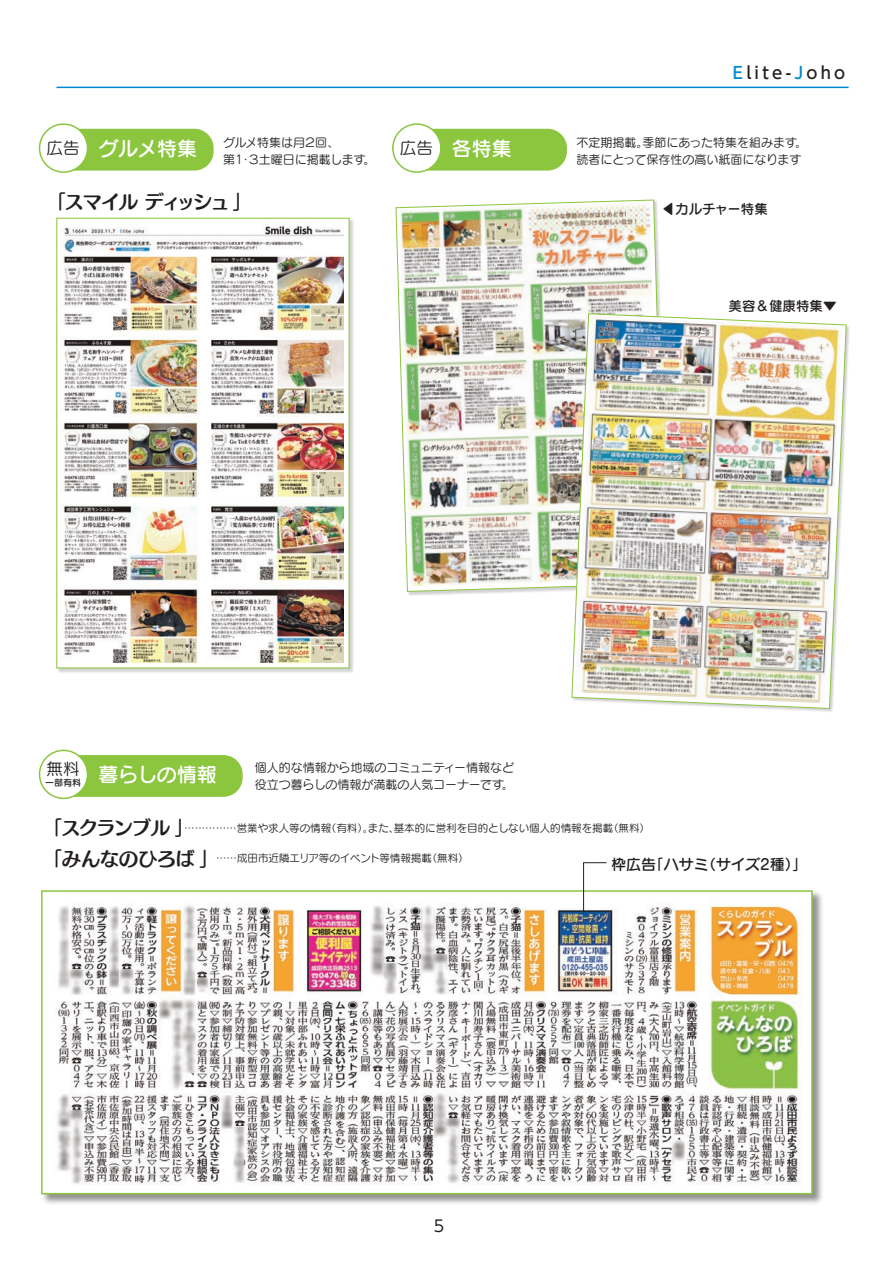
<style>
.page{position:relative;width:893px;height:1263px;background:#fff}
.page>*{position:absolute;margin:0;border:0;box-sizing:border-box;transform-origin:0 0}
.t1{font:19.95px "Seurat Pro DB";color:#fff}
.t2{font:19.5px "Humming Std B";letter-spacing:-.11em;color:#231f20}
.t3{font:19.5px "Humming Std B";letter-spacing:-.03em;color:#231f20}
.t4{font:19.5px "Humming Std B";letter-spacing:-.08em;color:#231f20}
.t5{font:500 16.5px "UD Shin Go Pr 6";letter-spacing:.2em;color:#231f20}
.t6{font:16.5px "Seurat Pro M";color:#231f20}
.t7{font:15.9px "UD Shin Go Pro";color:#231f20}
.t8{font:15px "Seurat Pro DB";color:#231f20}
.t9{font:13.5px "Seurat Pro DB";color:#231f20}
.t10{font:12px/17px "Seurat Pro M";color:#231f20}
.t11{font:12px "Seurat Pro M";letter-spacing:-.03em;color:#231f20}
.t12{font:10.5px "Seurat Pro M";color:#231f20}
.t13{font:9px "Seurat Pro DB";color:#231f20}
.s1{color:#0089cf}
</style>
<div class="page">
<img style="left:56px;top:217px;width:298px;height:456px">
<div style="left:57px;top:218px;width:292px;height:450px;background:#fff"></div>
<div style="left:56px;top:218px;width:294px;height:450px;border:1px solid #8bc63e"></div>
<div style="left:55px;top:129px;width:159px;height:42px;background:#8bc63e;border-radius:19px"></div>
<div style="left:40px;top:124px;width:48px;height:48px;background:#fff;border-radius:50%"></div>
<div style="left:39px;top:123px;width:49px;height:50px;border:2px solid #8bc63e;border-radius:50%"></div>
<img style="left:63px;top:225px;width:281px;height:438px">
<div style="left:408px;top:129px;width:159px;height:42px;background:#8bc63e;border-radius:19px"></div>
<div style="left:393px;top:124px;width:48px;height:48px;background:#fff;border-radius:50%"></div>
<div style="left:392px;top:123px;width:50px;height:50px;border:2px solid #8bc63e;border-radius:50%"></div>
<div style="left:55px;top:755px;width:188px;height:42px;background:#8bc63e;border-radius:19px"></div>
<div style="left:40px;top:750px;width:48px;height:48px;background:#fff;border-radius:50%"></div>
<div style="left:39px;top:750px;width:49px;height:49px;border:2px solid #8bc63e;border-radius:50%"></div>
<img style="left:41px;top:892px;width:781px;height:312px">
<div style="left:42px;top:891px;width:770px;height:303px;background:#fff"></div>
<img style="left:57px;top:903px;width:743px;height:282px">
<hr style="left:57px;top:87px;width:792px;height:1px;background:#0089cf">
<svg style="left:583px;top:862px;width:24px;height:51px"></svg>
<svg style="left:395px;top:199px;width:262px;height:393px"></svg>
<img style="left:399px;top:202px;width:261px;height:384px">
<img style="left:570px;top:312px;width:280px;height:400px">
<svg style="left:571px;top:313px;width:276px;height:396px"></svg>
<img style="left:575px;top:316px;width:267px;height:387px">
<p class="t5" style="left:733px;top:59px;width:114px"><span class="s1">E</span>lite-<span class="s1">J</span>oho</p>
<p class="t6" style="left:47px;top:137px;width:34px">広告</p>
<p class="t1" style="left:99px;top:135px;width:100px">グルメ特集</p>
<p class="t11" style="left:223px;top:135px;width:118px">グルメ特集は月２回、</p>
<p class="t10" style="left:223px;top:151px;width:154px">第1・３土曜日に掲載します。</p>
<p class="t6" style="left:400px;top:137px;width:34px">広告</p>
<p class="t1" style="left:452px;top:135px;width:62px">各特集</p>
<p class="t10" style="left:576px;top:134px;width:232px">不定期掲載。季節にあった特集を組みます。</p>
<p class="t10" style="left:576px;top:151px;width:227px">読者にとって保存性の高い紙面になります</p>
<p class="t2" style="left:46px;top:187px;width:208px">「スマイル ディッシュ」</p>
<p class="t9" style="left:662px;top:200px;width:107px">◀カルチャー特集</p>
<p class="t9" style="left:729px;top:297px;width:109px">美容＆健康特集▼</p>
<p class="t1" style="left:47px;top:762px;width:172px"><sup>無料</sup> 暮らしの情報</p>
<p class="t10" style="left:255px;top:759px;width:261px">個人的な情報から地域のコミュニティー情報など役立つ暮らしの情報が満載の人気コーナーです。</p>
<p class="t12" style="left:184px;top:821px;width:467px">……………営業や求人等の情報（有料）。また、基本的に営利を目的としない個人的情報を掲載（無料）</p>
<p class="t12" style="left:216px;top:851px;width:254px">……成田市近隣エリア等のイベント等情報掲載（無料）</p>
<p class="t13" style="left:45px;top:777px;width:37px">一部有料</p>
<p class="t4" style="left:42px;top:813px;width:153px">「スクランブル」</p>
<p class="t3" style="left:42px;top:844px;width:178px">「みんなのひろば」</p>
<p class="t8" style="left:611px;top:854px;width:198px">枠広告「ハサミ（サイズ2種）」</p>
<h3 class="t7" style="left:434px;top:1213px;width:12px">5</h3>
</div>
